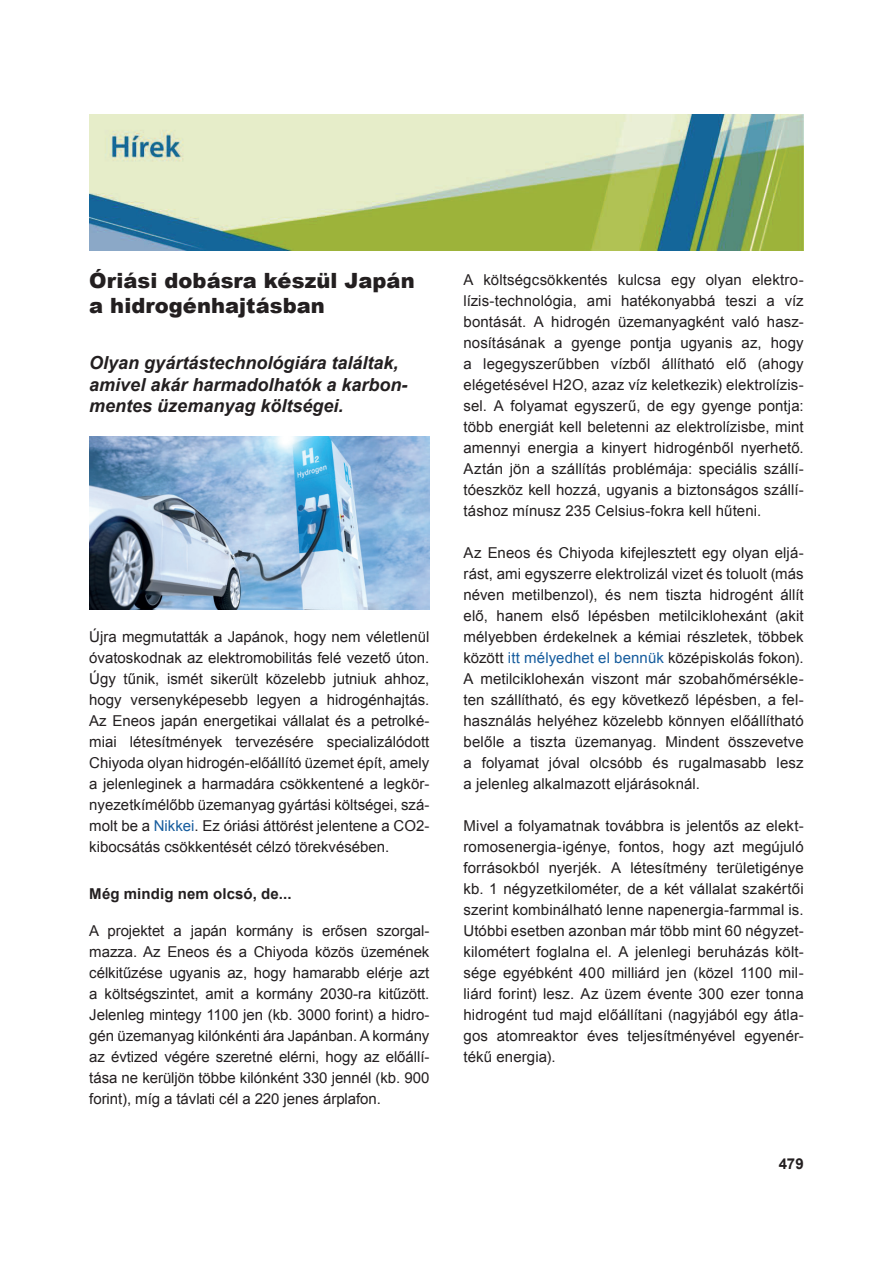
<style>
.page{position:relative;width:893px;height:1263px;background:#fff}
.page>*{position:absolute;margin:0;border:0;box-sizing:border-box;transform-origin:0 0}
.t1{font:900 21px/25.2px "Arial";letter-spacing:.005em;color:#231f20}
.t2{font:italic 700 18px/21.6px "Arial";color:#231f20}
.t3{font:15px/21px "Arial";letter-spacing:.005em;color:#231f20;text-align:justify}
.t4{font:700 15px "Arial";letter-spacing:.01em;color:#231f20}
.s1{color:#175d9e}
</style>
<div class="page">
<img style="left:89px;top:115px;width:715px;height:136px">
<img style="left:89px;top:436px;width:340px;height:173px">
<h1 class="t1" style="left:89px;top:267px;width:327px">Óriási dobásra készül Japán a hidrogénhajtásban</h1>
<p class="t2" style="left:89px;top:352px;width:320px">Olyan gyártástechnológiára találtak, amivel akár harmadolhatók a karbon&shy;mentes üzemanyag költségei.</p>
<p class="t3" style="left:89px;top:626px;width:342px">Újra megmutatták a Japánok, hogy nem véletlenül óvatoskodnak az elektromobilitás felé vezető úton.<br>Úgy tűnik, ismét sikerült közelebb jutniuk ahhoz, hogy versenyképesebb legyen a hidrogénhajtás.<br>Az Eneos japán energetikai vállalat és a petrolké&shy;miai létesítmények tervezésére specializálódott Chiyoda olyan hidrogén-előállító üzemet épít, amely a jelenleginek a harmadára csökkentené a legkör&shy;nyezetkímélőbb üzemanyag gyártási költségei, szá&shy;molt be a <span class="s1">Nikkei</span>. Ez óriási áttörést jelentene a CO2- kibocsátás csökkentését célzó törekvésében.</p>
<p class="t4" style="left:89px;top:883px;width:204px">Még mindig nem olcsó, de...</p>
<p class="t3" style="left:89px;top:920px;width:342px">A projektet a japán kormány is erősen szorgal&shy;mazza. Az Eneos és a Chiyoda közös üzemének célkitűzése ugyanis az, hogy hamarabb elérje azt a költségszintet, amit a kormány 2030-ra kitűzött.<br>Jelenleg mintegy 1100 jen (kb. 3000 forint) a hidro&shy;gén üzemanyag kilónkénti ára Japánban. A kormány az évtized végére szeretné elérni, hogy az előállí&shy;tása ne kerüljön többe kilónként 330 jennél (kb. 900 forint), míg a távlati cél a 220 jenes árplafon.</p>
<p class="t3" style="left:463px;top:269px;width:342px">A költségcsökkentés kulcsa egy olyan elektro&shy;lízis-technológia, ami hatékonyabbá teszi a víz bontását. A hidrogén üzemanyagként való hasz&shy;nosításának a gyenge pontja ugyanis az, hogy a legegyszerűbben vízből állítható elő (ahogy elégetésével H2O, azaz víz keletkezik) elektrolízis&shy;sel. A folyamat egyszerű, de egy gyenge pontja: több energiát kell beletenni az elektrolízisbe, mint amennyi energia a kinyert hidrogénből nyerhető.<br>Aztán jön a szállítás problémája: speciális szállí&shy;tóeszköz kell hozzá, ugyanis a biztonságos szállí&shy;táshoz mínusz 235 Celsius-fokra kell hűteni.</p>
<p class="t3" style="left:463px;top:542px;width:342px">Az Eneos és Chiyoda kifejlesztett egy olyan eljá&shy;rást, ami egyszerre elektrolizál vizet és toluolt (más néven metilbenzol), és nem tiszta hidrogént állít elő, hanem első lépésben metilciklohexánt (akit mélyebben érdekelnek a kémiai részletek, többek között <span class="s1">itt mélyedhet el bennük</span> középiskolás fokon).<br>A metilciklohexán viszont már szobahőmérsékle&shy;ten szállítható, és egy következő lépésben, a fel&shy;használás helyéhez közelebb könnyen előállítható belőle a tiszta üzemanyag. Mindent összevetve a folyamat jóval olcsóbb és rugalmasabb lesz a jelenleg alkalmazott eljárásoknál.</p>
<p class="t3" style="left:463px;top:815px;width:342px">Mivel a folyamatnak továbbra is jelentős az elekt&shy;romosenergia-igénye, fontos, hogy azt megújuló forrásokból nyerjék. A létesítmény területigénye kb. 1 négyzetkilométer, de a két vállalat szakértői szerint kombinálható lenne napenergia-farmmal is.<br>Utóbbi esetben azonban már több mint 60 négyzet&shy;kilométert foglalna el. A jelenlegi beruházás költ&shy;sége egyébként 400 milliárd jen (közel 1100 mil&shy;liárd forint) lesz. Az üzem évente 300 ezer tonna hidrogént tud majd előállítani (nagyjából egy átla&shy;gos atomreaktor éves teljesítményével egyenér&shy;tékű energia).</p>
<p class="t4" style="left:779px;top:1153px;width:26px">479</p>
</div>
